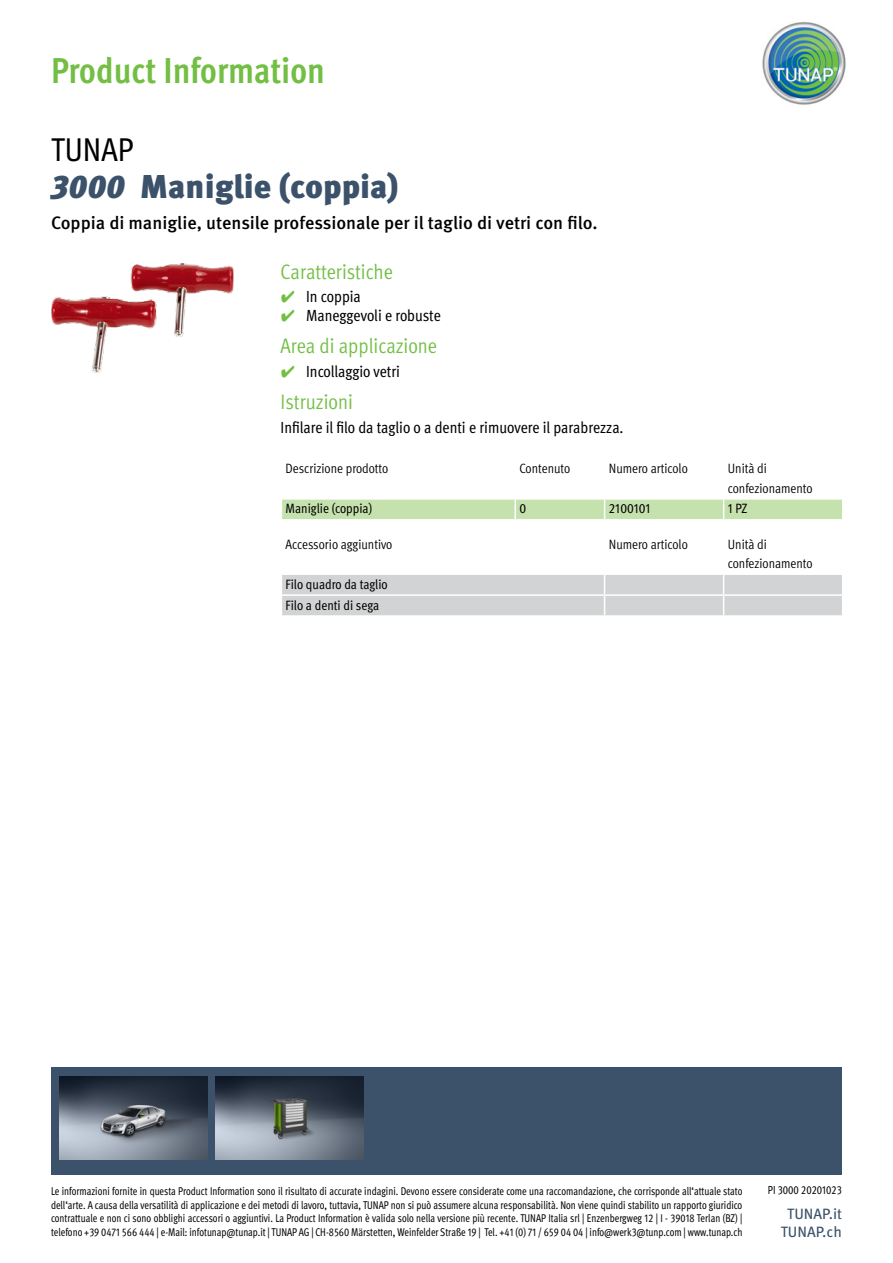
<style>
.page{position:relative;width:893px;height:1263px;background:#fff}
.page>*{position:absolute;margin:0;border:0;box-sizing:border-box;transform-origin:0 0}
.t1{font:700 condensed 36px "Meta Pro";color:#72bf44}
.t2{font:900 33px "Meta Pro";color:#3b526a}
.t3{font:condensed 33px "Meta Pro";color:#000}
.t4{font:condensed 21px "Meta Pro";color:#72bf44}
.t5{font:500 18px "Meta Pro";color:#000}
.t6{font:condensed 16.2px "Meta Pro";letter-spacing:-.005em;color:#000}
.t7{font:15px/18px "Meta Pro";color:#3b526a;text-align:center}
.t8{font:condensed 13.5px/19.2px "Meta Pro";color:#000}
.t9{font:condensed 13.5px/21px "Meta Pro";color:#000}
.t10{font:condensed 11.7px "Meta Pro";color:#000;scale:.92 1}
.t11{font:condensed 11.25px/13.5px "Meta Pro";color:#000;text-align:justify;scale:.92 1}
.s1{font-style:italic}
.s2{font-family:"Wuerth Global";font-stretch:normal;color:#72bf44}
</style>
<div class="page">
<img style="left:762px;top:21px;width:84px;height:84px">
<div style="left:51px;top:1068px;width:790px;height:107px;background:#3b526a"></div>
<img style="left:59px;top:1076px;width:148px;height:83px">
<img style="left:216px;top:1076px;width:148px;height:83px">
<img style="left:51px;top:263px;width:183px;height:110px">
<svg style="left:281px;top:499px;width:562px;height:21px"></svg>
<hr style="left:724px;top:519px;width:119px;height:2px;background:#fff">
<svg style="left:282px;top:574px;width:560px;height:42px"></svg>
<hr style="left:724px;top:615px;width:119px;height:2px;background:#fff">
<h1 class="t1" style="left:51px;top:43px;width:275px">Product Information</h1>
<h2 class="t3" style="left:51px;top:125px;width:84px">TUNAP</h2>
<h2 class="t2" style="left:51px;top:161px;width:349px"><span class="s1">3000</span> Maniglie (coppia)</h2>
<h3 class="t5" style="left:51px;top:209px;width:548px">Coppia di maniglie, utensile professionale per il taglio di vetri con filo.</h3>
<h3 class="t4" style="left:281px;top:256px;width:114px">Caratteristiche</h3>
<h3 class="t6" style="left:281px;top:284px;width:82px"><span class="s2">✔</span> In coppia</h3>
<h3 class="t6" style="left:281px;top:303px;width:162px"><span class="s2">✔</span> Maneggevoli e robuste</h3>
<h3 class="t4" style="left:281px;top:331px;width:158px">Area di applicazione</h3>
<h3 class="t6" style="left:281px;top:359px;width:121px"><span class="s2">✔</span> Incollaggio vetri</h3>
<h3 class="t4" style="left:281px;top:387px;width:74px">Istruzioni</h3>
<h3 class="t6" style="left:281px;top:415px;width:344px">Infilare il filo da taglio o a denti e rimuovere il parabrezza.</h3>
<p class="t8" style="left:286px;top:458px;width:104px">Descrizione prodotto</p>
<p class="t8" style="left:519px;top:458px;width:52px">Contenuto</p>
<p class="t8" style="left:609px;top:458px;width:80px">Numero articolo</p>
<p class="t8" style="left:728px;top:458px;width:86px">Unità di confezionamento</p>
<p class="t9" style="left:286px;top:497px;width:88px">Maniglie (coppia)</p>
<p class="t9" style="left:519px;top:497px;width:8px">0</p>
<p class="t9" style="left:609px;top:497px;width:43px">2100101</p>
<p class="t9" style="left:728px;top:497px;width:21px">1 PZ</p>
<p class="t8" style="left:286px;top:533px;width:108px">Accessorio aggiuntivo</p>
<p class="t8" style="left:609px;top:533px;width:80px">Numero articolo</p>
<p class="t8" style="left:728px;top:533px;width:86px">Unità di confezionamento</p>
<p class="t9" style="left:286px;top:572px;width:104px">Filo quadro da taglio<br>Filo a denti di sega</p>
<p class="t11" style="left:51px;top:1183px;width:753px">Le informazioni fornite in questa Product Information sono il risultato di accurate indagini. Devono essere considerate come una raccomandazione, che corrisponde all‘attuale stato dell‘arte. A causa della versatilità di applicazione e dei metodi di lavoro, tuttavia, TUNAP non si può assumere alcuna responsabilità. Non viene quindi stabilito un rapporto giuridico contrattuale e non ci sono obblighi accessori o aggiuntivi. La Product Information è valida solo nella versione più recente. TUNAP Italia srl | Enzenbergweg 12 | I - 39018 Terlan (BZ) | telefono +39 0471 566 444 | e-Mail: infotunap@tunap.it | TUNAP AG | CH-8560 Märstetten, Weinfelder Straße 19 | Tel. +41 (0) 71 / 659 04 04 | info@werk3@tunp.com | www.tunap.ch</p>
<p class="t10" style="left:768px;top:1181px;width:82px">PI 3000 20201023</p>
<h3 class="t7" style="left:781px;top:1203px;width:63px">TUNAP.it<br>TUNAP.ch</h3>
</div>
